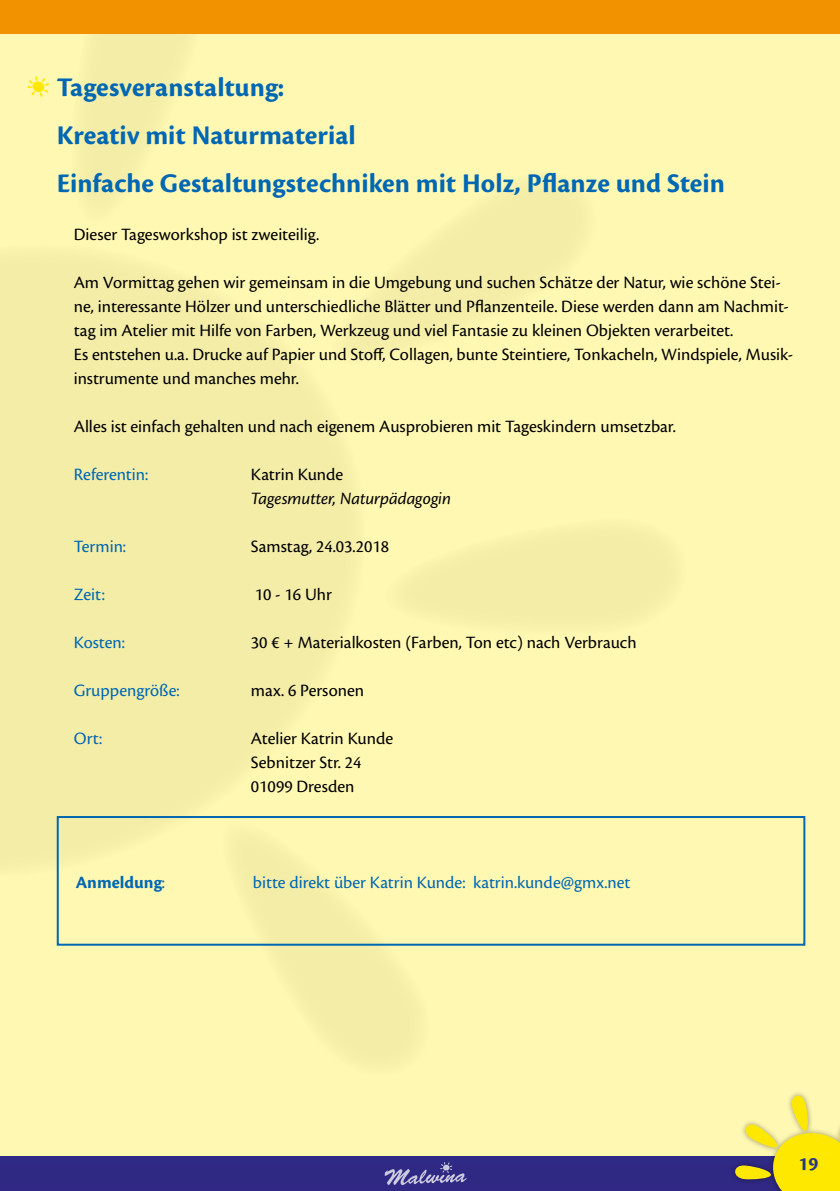
<style>
.page{position:relative;width:840px;height:1191px;background:#fff}
.page>*{position:absolute;margin:0;border:0;box-sizing:border-box;transform-origin:0 0}
.t1{font:700 28px/48px "Cronos Pro";letter-spacing:.005em;color:#0067b2}
.t2{font:700 20px "Cronos Pro";color:#283583}
.t3{font:18px/24px "Cronos Pro";color:#000}
.t4{font:18px "Cronos Pro";color:#0067b2}
.t5{font:italic 18px "Cronos Pro";letter-spacing:-.005em;color:#000}
.t6{font:700 18px "Cronos Pro";color:#0067b2}
.s1{font-weight:400}
</style>
<div class="page">
<div style="left:0;top:0;width:839px;height:1191px;background:#fff8b3"></div>
<svg style="left:0;top:261px;width:348px;height:659px;fill:#f4eda8"></svg>
<svg style="left:201px;top:805px;width:274px;height:251px"></svg>
<div style="left:414px;top:536px;width:253px;height:82px;background:#f4eda8"></div>
<svg style="left:89px;top:34px;width:92px;height:161px"></svg>
<svg style="left:318px;top:190px;width:259px;height:195px"></svg>
<div style="left:0;top:0;width:839px;height:34px;background:#f39200"></div>
<div style="left:0;top:1157px;width:839px;height:34px;background:#302984"></div>
<div style="left:729px;top:1089px;width:110px;height:102px;background:#000;opacity:.39"></div>
<svg style="left:731px;top:1090px;width:108px;height:101px"></svg>
<div style="left:57px;top:816px;width:747px;height:129px;border:2px solid #0067b2"></div>
<svg style="left:384px;top:1162px;width:82px;height:23px"></svg>
<svg style="left:27px;top:76px;width:22px;height:21px"></svg>
<h1 class="t1" style="left:57px;top:64px;width:669px">Tagesveranstaltung:<br>Kreativ mit Naturmaterial<br>Einfache Gestaltungstechniken mit Holz, Pflanze und Stein</h1>
<p class="t3" style="left:74px;top:222px;width:247px">Dieser Tagesworkshop ist zweiteilig.</p>
<p class="t3" style="left:74px;top:270px;width:720px">Am Vormittag gehen wir gemeinsam in die Umgebung und suchen Schätze der Natur, wie schöne Stei&shy;ne, interessante Hölzer und unterschiedliche Blätter und Pflanzenteile. Diese werden dann am Nachmit&shy;tag im Atelier mit Hilfe von Farben, Werkzeug und viel Fantasie zu kleinen Objekten verarbeitet.<br>Es entstehen u.a. Drucke auf Papier und Stoff, Collagen, bunte Steintiere, Tonkacheln, Windspiele, Musik&shy;instrumente und manches mehr.</p>
<p class="t3" style="left:74px;top:414px;width:603px">Alles ist einfach gehalten und nach eigenem Ausprobieren mit Tageskindern umsetzbar.</p>
<p class="t4" style="left:74px;top:464px;width:76px">Referentin:</p>
<p class="t3" style="left:251px;top:462px;width:94px">Katrin Kunde</p>
<p class="t5" style="left:251px;top:488px;width:201px">Tagesmutter, Naturpädagogin</p>
<p class="t4" style="left:74px;top:536px;width:54px">Termin:</p>
<p class="t3" style="left:251px;top:534px;width:140px">Samstag, 24.03.2018</p>
<p class="t4" style="left:74px;top:584px;width:32px">Zeit:</p>
<p class="t3" style="left:255px;top:582px;width:79px">10 - 16 Uhr</p>
<p class="t4" style="left:74px;top:632px;width:52px">Kosten:</p>
<p class="t3" style="left:251px;top:630px;width:387px">30 € + Materialkosten (Farben, Ton etc) nach Verbrauch</p>
<p class="t4" style="left:74px;top:680px;width:107px">Gruppengröße:</p>
<p class="t3" style="left:251px;top:678px;width:114px">max. 6 Personen</p>
<p class="t4" style="left:74px;top:728px;width:30px">Ort:</p>
<p class="t3" style="left:251px;top:726px;width:144px">Atelier Katrin Kunde<br>Sebnitzer Str. 24<br>01099 Dresden</p>
<p class="t6" style="left:76px;top:872px;width:91px">Anmeldung<span class="s1">:</span></p>
<p class="t4" style="left:253px;top:872px;width:379px">bitte direkt über Katrin Kunde: katrin.kunde@gmx.net</p>
<p class="t2" style="left:797px;top:1152px;width:21px">19</p>
</div>
